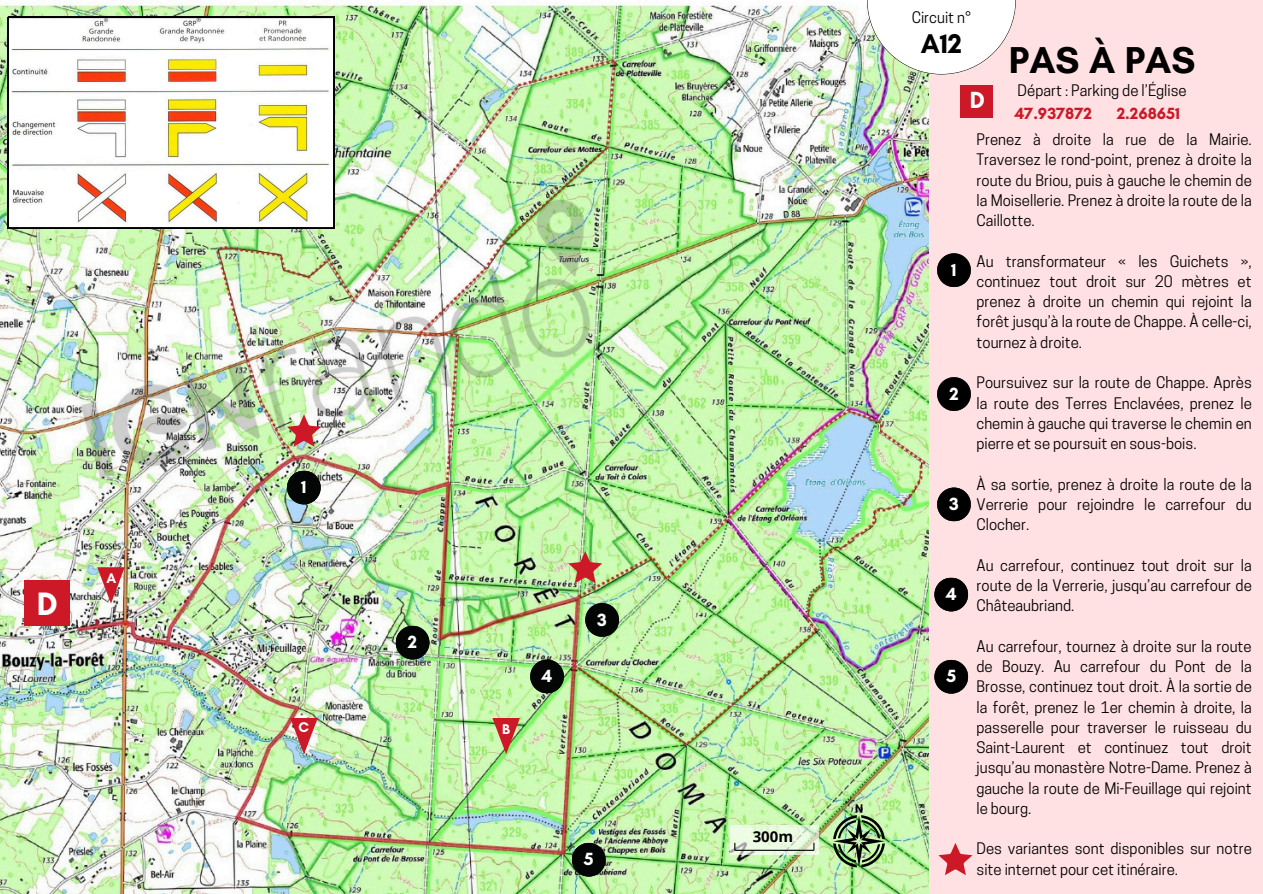
<style>
.page{position:relative;width:1263px;height:894px;background:#fff}
.page>*{position:absolute;margin:0;border:0;box-sizing:border-box;transform-origin:0 0}
.t1{font:700 38.1px "Glacial Indifference";color:#000}
.t2{font:700 33px "Glacial Indifference";color:#fff}
.t3{font:700 27.6px "Glacial Indifference";color:#000}
.t4{font:700 23.7px "Glacial Indifference";color:#fff}
.t5{font:700 18px "Glacial Indifference";color:#fff}
.t6{font:700 16.5px "Glacial Indifference";color:#cd1827}
.t7{font:15px/20.2px "Cooper Hewitt";color:#000;text-align:justify}
.t8{font:700 15px "Open Sans";color:#000}
.t9{font:700 14.25px "Glacial Indifference";color:#fff}
</style>
<div class="page">
<img style="left:0;top:2px;width:929px;height:891px">
<div style="left:929px;top:0;width:334px;height:893px;background:#ffe1e3"></div>
<div style="left:937px;top:253px;width:34px;height:34px;background:#000;border-radius:50%"></div>
<div style="left:937px;top:253px;width:34px;height:34px;border:1px solid #040606;border-radius:50%"></div>
<div style="left:937px;top:377px;width:34px;height:34px;background:#000;border-radius:50%"></div>
<div style="left:937px;top:377px;width:34px;height:34px;border:1px solid #040606;border-radius:50%"></div>
<div style="left:937px;top:487px;width:34px;height:34px;background:#000;border-radius:50%"></div>
<div style="left:937px;top:487px;width:34px;height:34px;border:1px solid #040606;border-radius:50%"></div>
<svg style="left:867px;top:0;width:148px;height:74px"></svg>
<img style="left:833px;top:804px;width:52px;height:63px">
<svg style="left:8px;top:17px;width:326px;height:211px"></svg>
<svg style="left:731px;top:825px;width:88px;height:29px;background:#dcecd3"></svg>
<hr style="left:735px;top:849px;width:79px;height:1px;background:#000">
<div style="left:25px;top:580px;width:45px;height:45px;background:#cd1827"></div>
<div style="left:934px;top:577px;width:34px;height:34px;background:#000;border-radius:50%"></div>
<div style="left:934px;top:577px;width:34px;height:34px;border:1px solid #040606;border-radius:50%"></div>
<div style="left:934px;top:659px;width:34px;height:34px;background:#000;border-radius:50%"></div>
<div style="left:934px;top:659px;width:34px;height:34px;border:1px solid #040606;border-radius:50%"></div>
<svg style="left:938px;top:843px;width:34px;height:32px"></svg>
<div style="left:960px;top:85px;width:33px;height:33px;background:#cd1827"></div>
<svg style="left:287px;top:414px;width:34px;height:32px"></svg>
<svg style="left:568px;top:551px;width:34px;height:32px"></svg>
<div style="left:287px;top:470px;width:34px;height:34px;background:#040606;border-radius:50%"></div>
<div style="left:287px;top:470px;width:34px;height:34px;border:1px solid #000;border-radius:50%"></div>
<div style="left:396px;top:625px;width:33px;height:34px;background:#040606;border-radius:50%"></div>
<div style="left:396px;top:625px;width:33px;height:34px;border:1px solid #000;border-radius:50%"></div>
<div style="left:585px;top:603px;width:34px;height:33px;background:#040606;border-radius:50%"></div>
<div style="left:585px;top:603px;width:34px;height:33px;border:1px solid #000;border-radius:50%"></div>
<div style="left:530px;top:659px;width:34px;height:34px;background:#040606;border-radius:50%"></div>
<div style="left:530px;top:659px;width:34px;height:34px;border:1px solid #000;border-radius:50%"></div>
<div style="left:572px;top:842px;width:34px;height:34px;background:#040606;border-radius:50%"></div>
<div style="left:572px;top:842px;width:34px;height:34px;border:1px solid #000;border-radius:50%"></div>
<svg style="left:97px;top:567px;width:28px;height:36px"></svg>
<svg style="left:492px;top:717px;width:28px;height:37px"></svg>
<svg style="left:290px;top:717px;width:28px;height:37px"></svg>
<p class="t2" style="left:37px;top:583px;width:22px">D</p>
<p class="t9" style="left:106px;top:569px;width:11px">A</p>
<p class="t5" style="left:301px;top:476px;width:7px">1</p>
<p class="t5" style="left:408px;top:631px;width:11px">2</p>
<p class="t9" style="left:299px;top:718px;width:12px">C</p>
<p class="t9" style="left:502px;top:720px;width:9px">B</p>
<p class="t5" style="left:542px;top:664px;width:12px">4</p>
<p class="t5" style="left:597px;top:608px;width:11px">3</p>
<p class="t5" style="left:584px;top:848px;width:11px">5</p>
<p class="t8" style="left:753px;top:825px;width:42px">300m</p>
<p class="t7" style="left:912px;top:9px;width:61px">Circuit n°</p>
<h1 class="t3" style="left:921px;top:27px;width:43px">A12</h1>
<p class="t1" style="left:1009px;top:37px;width:188px">PAS À PAS</p>
<p class="t5" style="left:951px;top:258px;width:7px">1</p>
<p class="t5" style="left:949px;top:382px;width:11px">2</p>
<p class="t5" style="left:949px;top:493px;width:11px">3</p>
<p class="t5" style="left:946px;top:583px;width:12px">4</p>
<p class="t5" style="left:946px;top:665px;width:11px">5</p>
<h2 class="t7" style="left:1018px;top:82px;width:171px">Départ : Parking de l’Église</h2>
<p class="t4" style="left:970px;top:86px;width:17px">D</p>
<p class="t7" style="left:976px;top:131px;width:277px">Prenez à droite la rue de la Mairie.<br>Traversez le rond-point, prenez à droite la route du Briou, puis à gauche le chemin de la Moisellerie. Prenez à droite la route de la Caillotte.</p>
<p class="t7" style="left:976px;top:253px;width:277px">Au transformateur « les Guichets », continuez tout droit sur 20 mètres et prenez à droite un chemin qui rejoint la forêt jusqu’à la route de Chappe. À celle-ci, tournez à droite.</p>
<p class="t7" style="left:976px;top:374px;width:277px">Poursuivez sur la route de Chappe. Après la route des Terres Enclavées, prenez le chemin à gauche qui traverse le chemin en pierre et se poursuit en sous-bois.</p>
<p class="t7" style="left:976px;top:475px;width:277px">À sa sortie, prenez à droite la route de la Verrerie pour rejoindre le carrefour du Clocher.</p>
<p class="t7" style="left:976px;top:556px;width:277px">Au carrefour, continuez tout droit sur la route de la Verrerie, jusqu’au carrefour de Châteaubriand.</p>
<p class="t7" style="left:976px;top:637px;width:277px">Au carrefour, tournez à droite sur la route de Bouzy. Au carrefour du Pont de la Brosse, continuez tout droit. À la sortie de la forêt, prenez le 1er chemin à droite, la passerelle pour traverser le ruisseau du Saint-Laurent et continuez tout droit jusqu’au monastère Notre-Dame. Prenez à gauche la route de Mi-Feuillage qui rejoint le bourg.</p>
<p class="t7" style="left:976px;top:840px;width:277px">Des variantes sont disponibles sur notre site internet pour cet itinéraire.</p>
<p class="t6" style="left:1014px;top:103px;width:79px">47.937872</p>
<p class="t6" style="left:1117px;top:103px;width:65px">2.268651</p>
</div>
